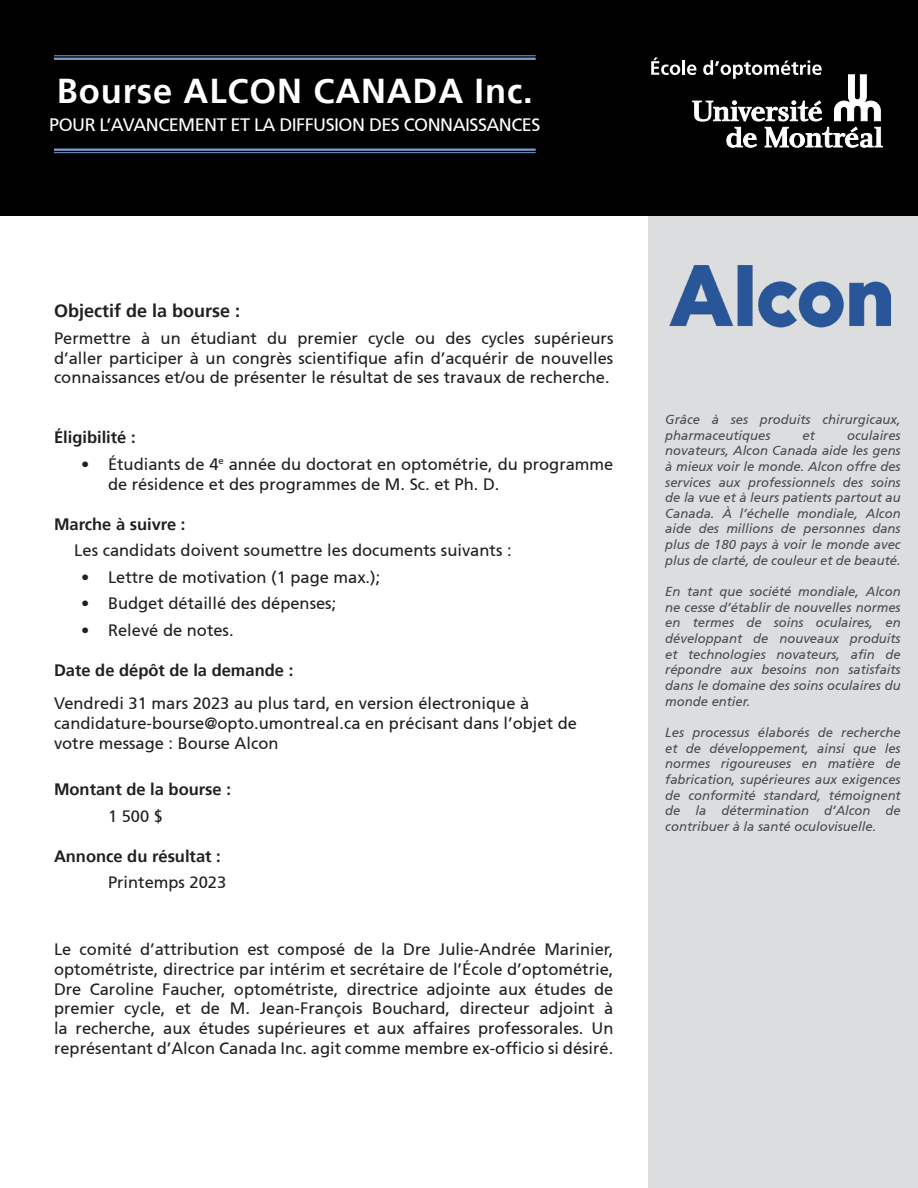
<style>
.page{position:relative;width:918px;height:1188px;background:#fff}
.page>*{position:absolute;margin:0;border:0;box-sizing:border-box;transform-origin:0 0}
.t1{font:700 34.5px "Frutiger 65";letter-spacing:.025em;color:#fff}
.t2{font:18px "Frutiger 55 Roman";letter-spacing:-.03em;color:#fff}
.Texte{font:700 18px "Frutiger 65";color:#231f20}
.Texte-2{font:16.5px/19.8px "Frutiger 55 Roman";color:#231f20;text-align:justify}
.Texte-3{font:700 16.5px "Frutiger 65";color:#231f20}
.t3{font:italic 13.05px/15.6px "Frutiger 56";color:#4b4c4d;text-align:justify}
</style>
<div class="page">
<div style="left:648px;top:216px;width:270px;height:972px;background:#dcdddf"></div>
<img style="left:670px;top:266px;width:221px;height:62px">
<div style="left:0;top:0;width:918px;height:216px;background:#000"></div>
<hr style="left:54px;top:55px;width:482px;height:1px;background:#7c9fd2">
<hr style="left:54px;top:58px;width:482px;height:2px;background:#7c9fd2">
<hr style="left:54px;top:149px;width:482px;height:2px;background:#7c9fd2">
<hr style="left:54px;top:152px;width:482px;height:1px;background:#7c9fd2">
<svg style="left:651px;top:57px;width:29px;height:18px"></svg>
<hr style="left:682px;top:60px;width:3px;height:15px;background:#fff">
<svg style="left:687px;top:60px;width:196px;height:88px"></svg>
<p class="t1" style="left:57px;top:71px;width:477px">Bourse ALCON CANADA Inc.</p>
<p class="t2" style="left:49px;top:115px;width:493px">POUR L’AVANCEMENT ET LA DIFFUSION DES CONNAISSANCES</p>
<p class="Texte" style="left:54px;top:300px;width:188px">Objectif de la bourse :</p>
<p class="Texte-2" style="left:54px;top:328px;width:561px">Permettre à un étudiant du premier cycle ou des cycles supérieurs d’aller participer à un congrès scientifique afin d’acquérir de nouvelles connaissances et/ou de présenter le résultat de ses travaux de recherche.</p>
<p class="Texte-3" style="left:54px;top:428px;width:83px">Éligibilité :</p>
<p class="Texte-2" style="left:108px;top:454px;width:507px;text-indent:-27px">• Étudiants de 4<sup>e</sup> année du doctorat en optométrie, du programme de résidence et des programmes de M. Sc. et Ph. D.</p>
<p class="Texte-3" style="left:54px;top:514px;width:133px">Marche à suivre :</p>
<p class="Texte-2" style="left:74px;top:541px;width:439px">Les candidats doivent soumettre les documents suivants :</p>
<p class="Texte-2" style="left:81px;top:567px;width:301px">• Lettre de motivation (1 page max.);</p>
<p class="Texte-2" style="left:81px;top:594px;width:257px">• Budget détaillé des dépenses;</p>
<p class="Texte-2" style="left:81px;top:620px;width:154px">• Relevé de notes.</p>
<p class="Texte-3" style="left:54px;top:660px;width:241px">Date de dépôt de la demande :</p>
<p class="Texte-2" style="left:54px;top:694px;width:524px;text-align:left">Vendredi 31 mars 2023 au plus tard, en version électronique à candidature-bourse@opto.umontreal.ca en précisant dans l’objet de votre message : Bourse Alcon</p>
<p class="Texte-3" style="left:54px;top:780px;width:178px">Montant de la bourse :</p>
<p class="Texte-2" style="left:108px;top:806px;width:57px">1 500 $</p>
<p class="Texte-3" style="left:54px;top:846px;width:168px">Annonce du résultat :</p>
<p class="Texte-2" style="left:108px;top:873px;width:120px">Printemps 2023</p>
<p class="Texte-2" style="left:54px;top:939px;width:561px">Le comité d’attribution est composé de la Dre Julie-Andrée Marinier, optométriste, directrice par intérim et secrétaire de l’École d’optométrie, Dre Caroline Faucher, optométriste, directrice adjointe aux études de premier cycle, et de M. Jean-François Bouchard, directeur adjoint à la recherche, aux études supérieures et aux affaires professorales. Un représentant d’Alcon Canada Inc. agit comme membre ex-officio si désiré.</p>
<p class="t3" style="left:665px;top:412px;width:237px">Grâce à ses produits chirurgicaux, pharmaceutiques</p>
<p class="t3" style="left:665px;top:427px;width:237px;text-indent:182px">oculaires novateurs, Alcon Canada aide les gens à mieux voir le monde. Alcon offre des services aux professionnels des soins de la vue et à leurs patients partout au Canada. À l’échelle mondiale, Alcon aide des millions de personnes dans plus de 180 pays à voir le monde avec plus de clarté, de couleur et de beauté.</p>
<p class="t3" style="left:665px;top:584px;width:237px">En tant que société mondiale, Alcon ne cesse d’établir de nouvelles normes en termes de soins oculaires, en développant de nouveaux produits et technologies novateurs, afin de répondre aux besoins non satisfaits dans le domaine des soins oculaires du monde entier.</p>
<p class="t3" style="left:665px;top:725px;width:237px">Les processus élaborés de recherche et de développement, ainsi que les normes rigoureuses en matière de fabrication, supérieures aux exigences de conformité standard, témoignent de la détermination d’Alcon de contribuer à la santé oculovisuelle.</p>
<p class="t3" style="left:803px;top:427px;width:14px">et</p>
</div>
